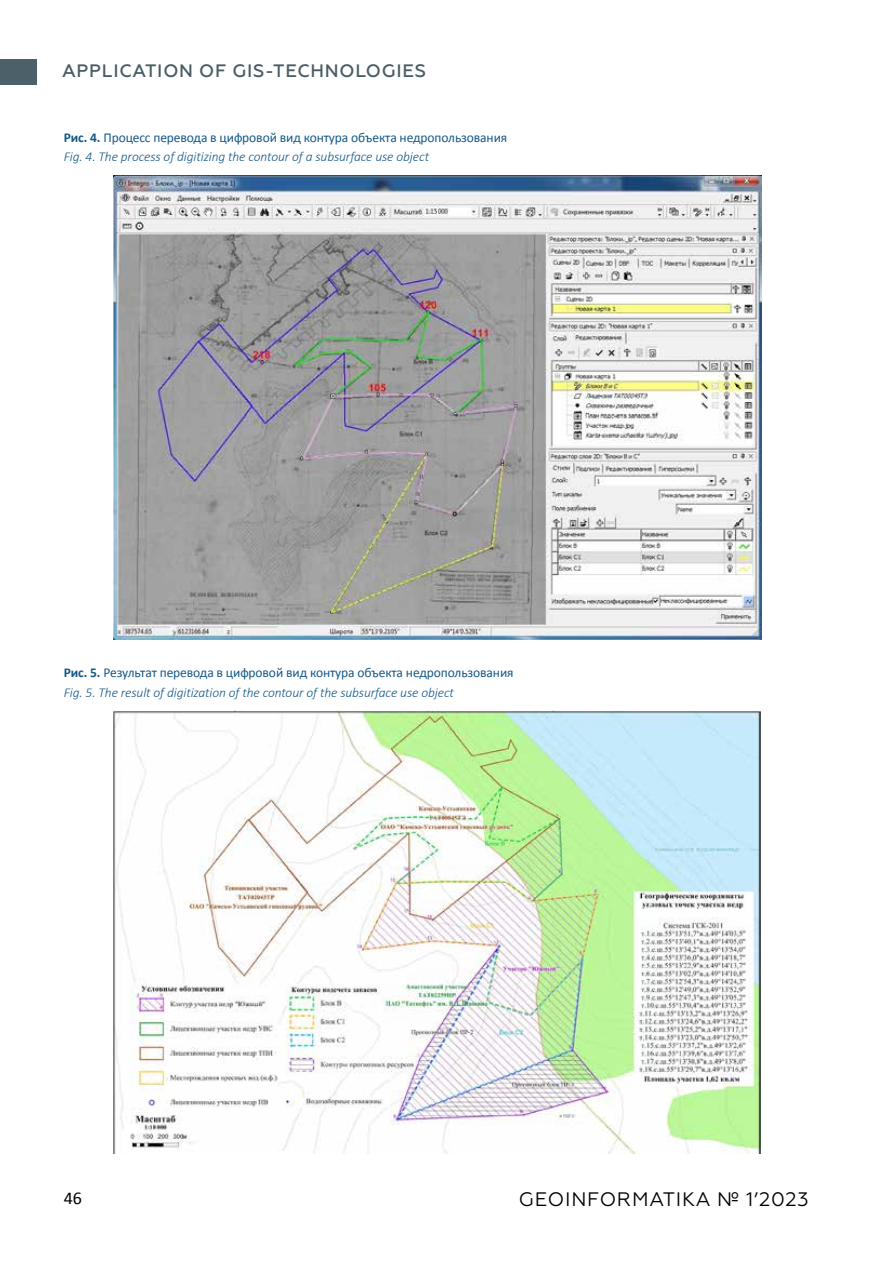
<style>
.page{position:relative;width:893px;height:1263px;background:#fff}
.page>*{position:absolute;margin:0;border:0;box-sizing:border-box;transform-origin:0 0}
.t1{font:19.5px "Geometria";letter-spacing:.04em;color:#000}
.t2{font:500 18px "Geometria";letter-spacing:.04em;color:#485d65}
.t3{font:18px "Calibri";color:#000}
.t4{font:italic 300 13.5px/19.2px "Calibri";letter-spacing:-.01em;color:#145887}
.s1{font-weight:700;font-style:normal}
.s2{font-weight:400;font-style:normal}
</style>
<div class="page">
<div style="left:0;top:60px;width:37px;height:25px;background:#4b6069"></div>
<img style="left:113px;top:175px;width:649px;height:464px">
<img style="left:114px;top:710px;width:647px;height:443px">
<h2 class="t2" style="left:62px;top:60px;width:365px">APPLICATION OF GIS-TECHNOLOGIES</h2>
<p class="t4" style="left:64px;top:127px;width:445px"><span class="s1">Рис. 4.</span> <span class="s2">Процесс перевода в цифровой вид контура объекта недропользования<br></span>Fig. 4. The process of digitizing the contour of a subsurface use object</p>
<p class="t4" style="left:64px;top:663px;width:451px"><span class="s1">Рис. 5.</span> <span class="s2">Результат перевода в цифровой вид контура объекта недропользования<br></span>Fig. 5. The result of digitization of the contour of the subsurface use object</p>
<h2 class="t3" style="left:64px;top:1187px;width:20px">46</h2>
<h1 class="t1" style="left:519px;top:1188px;width:291px">GEOINFORMATIKA № 1’2023</h1>
</div>
